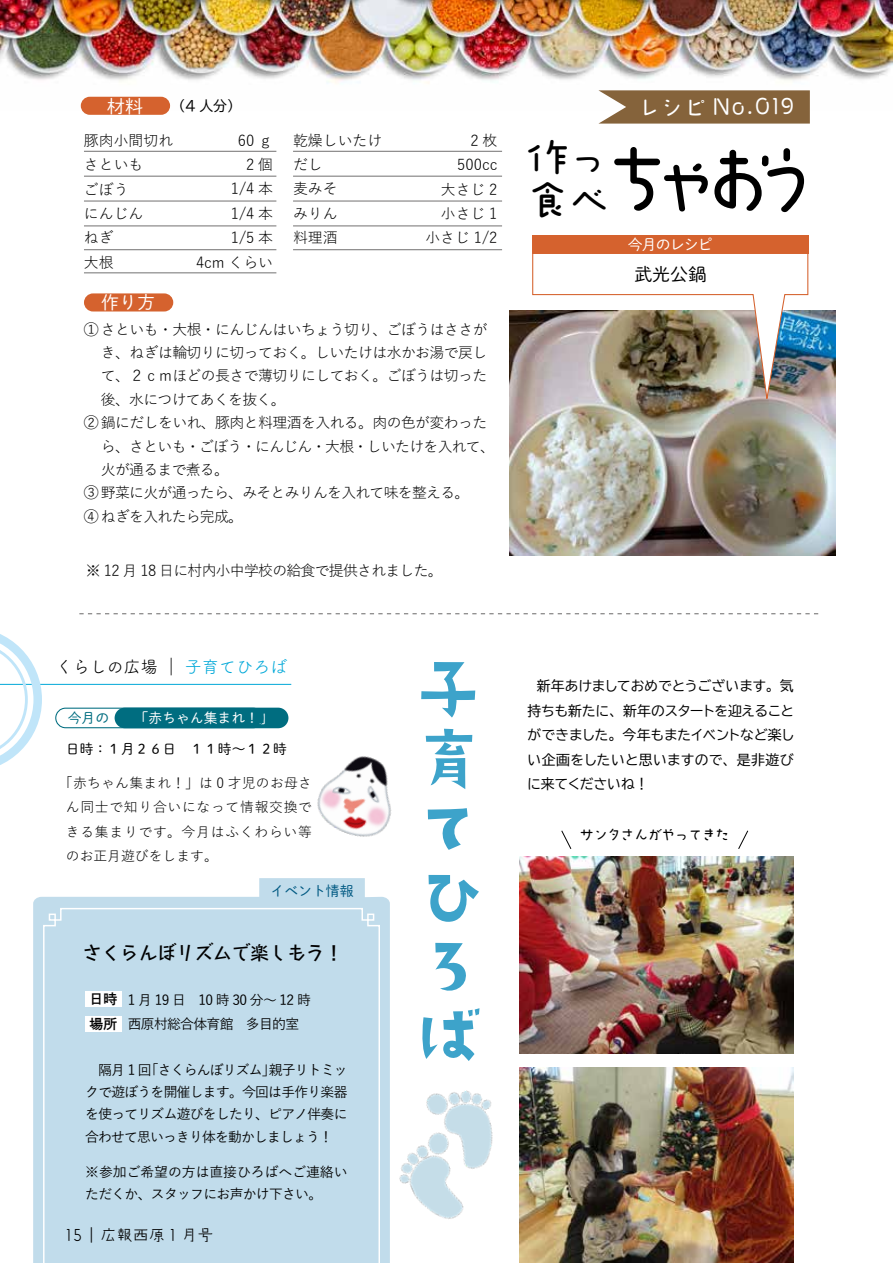
<style>
.page{position:relative;width:893px;height:1263px;background:#fff}
.page>*{position:absolute;margin:0;border:0;box-sizing:border-box;transform-origin:0 0}
.t1{font:79.65px "AB babywalk";color:#000}
.t2{font:75.45px/69.4px "AB kirigirisu";color:#3da3ca}
.t3{font:40.35px/42.6px "AB babywalk";color:#000}
.t4{font:23.4px "AB babywalk";color:#fff}
.t5{font:20.25px "Stick";letter-spacing:-.08em;color:#000}
.t6{font:18px "DNP Shuei M Go Std L";color:#fff}
.t7{font:18px "DNP Shuei M Go Std L";color:#000}
.t8{font:16.95px "Tsuku A Rd Gothic Std R";color:#000}
.t9{font:15.9px "TA kotodama r";color:#000}
.t10{font:14.85px "Yu Gothic";letter-spacing:-.04em;color:#000}
.t11{font:14.85px/24.5px "Yu Gothic";color:#000}
.t12{font:14.85px "AB babywalk";letter-spacing:-.09em;color:#000}
.t13{font:14.85px "DNP Shuei M Go Std L";letter-spacing:-.06em;color:#fff}
.t14{font:500 13.8px/22.4px "Yu Gothic";letter-spacing:-.055em;color:#000}
.t15{font:13.8px/24.5px "BIZ UDP Gothic";letter-spacing:.025em;color:#000;text-align:justify}
.t16{font:13.8px/24.2px "Yu Gothic";letter-spacing:.05em;color:#000;text-align:justify}
.t17{font:500 13.8px/22.4px "Yu Gothic";color:#000}
.t18{font:13.8px "DNP Shuei M Go Std L";color:#000}
.t19{font:13.8px "DNP Shuei M Go Std L";color:#fff}
.t20{font:13.8px "DNP Shuei M Go Std L";color:#005982}
.t21{font:13.8px/24.8px "DNP Shuei Anti Std B";color:#000}
.t22{font:13.8px "DNP Shuei M Go Std L";color:#006d80}
.s1{color:#00a8d8}
</style>
<div class="page">
<svg style="left:33px;top:878px;width:357px;height:385px;fill:#c1dceb"></svg>
<div style="left:42px;top:907px;width:339px;height:356px;background:#c1dceb"></div>
<div style="left:85px;top:991px;width:37px;height:16px;background:#fff"></div>
<div style="left:85px;top:1016px;width:37px;height:16px;background:#fff"></div>
<img style="left:0;top:0;width:893px;height:110px">
<svg style="left:79px;top:613px;width:739px;height:1px"></svg>
<div style="left:532px;top:235px;width:276px;height:18px;background:#d5622e"></div>
<svg style="left:598px;top:90px;width:212px;height:34px;background:#8f704c"></svg>
<hr style="left:84px;top:151px;width:192px;height:1px;background:#727171">
<hr style="left:84px;top:176px;width:192px;height:1px;background:#727171">
<hr style="left:84px;top:201px;width:192px;height:1px;background:#727171">
<hr style="left:84px;top:226px;width:192px;height:1px;background:#727171">
<hr style="left:84px;top:249px;width:192px;height:1px;background:#727171">
<div style="left:81px;top:97px;width:89px;height:18px;background:#d5622e;border-radius:9px"></div>
<div style="left:84px;top:293px;width:89px;height:18px;background:#d5622e;border-radius:9px"></div>
<hr style="left:293px;top:151px;width:209px;height:1px;background:#727171">
<hr style="left:293px;top:176px;width:209px;height:1px;background:#727171">
<hr style="left:293px;top:201px;width:209px;height:1px;background:#727171">
<hr style="left:293px;top:226px;width:209px;height:1px;background:#727171">
<hr style="left:293px;top:249px;width:209px;height:1px;background:#727171">
<hr style="left:84px;top:273px;width:192px;height:1px;background:#727171">
<img style="left:510px;top:310px;width:326px;height:245px">
<img style="left:532px;top:252px;width:277px;height:154px">
<hr style="left:0;top:684px;width:291px;height:1px;background:#00a8d8">
<svg style="left:0;top:634px;width:42px;height:131px"></svg>
<img style="left:520px;top:856px;width:274px;height:197px">
<svg style="left:561px;top:830px;width:10px;height:19px"></svg>
<svg style="left:738px;top:830px;width:10px;height:19px"></svg>
<img style="left:565px;top:1068px;width:229px;height:195px">
<div style="left:115px;top:708px;width:173px;height:20px;background:#006d80;border-radius:10px"></div>
<div style="left:55px;top:708px;width:208px;height:20px;border:1px solid #006d80;border-radius:10px"></div>
<img style="left:317px;top:756px;width:75px;height:81px">
<img style="left:328px;top:1013px;width:237px;height:250px">
<p class="t6" style="left:107px;top:93px;width:38px">材料</p>
<p class="t11" style="left:84px;top:126px;width:91px">豚肉小間切れさといも<br>ごぼう<br>にんじん<br>ねぎ<br>大根</p>
<p class="t15" style="left:179px;top:94px;width:57px">4（ 人分(</p>
<p class="t11" style="left:293px;top:126px;width:91px">乾燥しいたけだし<br>麦みそ<br>みりん<br>料理酒</p>
<p class="t11" style="left:196px;top:126px;width:79px;text-align:right">60ｇ<br>2 個<br>1/4 本<br>1/4 本<br>1/5 本<br>4cm くらい</p>
<p class="t11" style="left:425px;top:126px;width:74px;text-align:right">2枚<br>500cc<br>大さじ2小さじ1小さじ 1/2</p>
<p class="t6" style="left:101px;top:289px;width:56px">作り方</p>
<p class="t10" style="left:84px;top:315px;width:405px">① さといも・大根・にんじんはいちょう切り、ごぼうはささが</p>
<p class="t10" style="left:101px;top:339px;width:388px">き、ねぎは輪切りに切っておく。しいたけは水かお湯で戻し</p>
<p class="t10" style="left:101px;top:362px;width:388px">て、２ｃｍほどの長さで薄切りにしておく。ごぼうは切った</p>
<p class="t10" style="left:101px;top:386px;width:186px">後、水につけてあくを抜く。</p>
<p class="t10" style="left:84px;top:409px;width:405px">② 鍋にだしをいれ、豚肉と料理酒を入れる。肉の色が変わった</p>
<p class="t10" style="left:101px;top:432px;width:395px">ら、さといも・ごぼう・にんじん・大根・しいたけを入れて、</p>
<p class="t10" style="left:101px;top:456px;width:129px">火が通るまで煮る。</p>
<p class="t10" style="left:84px;top:479px;width:387px">③ 野菜に火が通ったら、みそとみりんを入れて味を整える。</p>
<p class="t10" style="left:84px;top:502px;width:161px">④ ねぎを入れたら完成。</p>
<p class="t10" style="left:86px;top:557px;width:358px">※ 12 月 18 日に村内小中学校の給食で提供されました。</p>
<h3 class="t4" style="left:636px;top:96px;width:160px">レシピ No.019</h3>
<h3 class="t3" style="left:528px;top:135px;width:82px">作っ食べ</h3>
<h1 class="t1" style="left:598px;top:140px;width:230px">ちゃおう</h1>
<p class="t13" style="left:628px;top:233px;width:86px">今月のレシピ</p>
<p class="t7" style="left:634px;top:261px;width:74px">武光公鍋</p>
<p class="t8" style="left:56px;top:654px;width:233px">くらしの広場｜<span class="s1">子育てひろば</span></p>
<p class="t19" style="left:135px;top:708px;width:140px">「赤ちゃん集まれ!「</p>
<p class="t18" style="left:66px;top:739px;width:223px">日時：１月２６日　１１時～１２時</p>
<p class="t16" style="left:66px;top:769px;width:248px;text-indent:-7px">「赤ちゃん集まれ！」は 0 才児のお母さん同士で知り合いになって情報交換できる集まりです。今月はふくわらい等のお正月遊びをします。</p>
<p class="t22" style="left:68px;top:708px;width:43px">今月の</p>
<p class="t20" style="left:271px;top:881px;width:84px">イベント情報</p>
<h3 class="t5" style="left:82px;top:936px;width:263px">さくらんぼリズムで楽しもう!</h3>
<p class="t21" style="left:90px;top:986px;width:29px">日時場所</p>
<p class="t14" style="left:128px;top:986px;width:185px;line-height:24.2px">1 月 19 日　10 時 30 分～ 12 時西原村総合体育館　多目的室</p>
<p class="t14" style="left:85px;top:1057px;width:264px">　隔月 1 「回さくらんぼリズム親子リトミッ</p>
<p class="t14" style="left:85px;top:1057px;width:264px;text-indent:177px">」<br>クで遊ぼうを開催します。今回は手作り楽器を使ってリズム遊びをしたり、ピアノ伴奏に合わせて思いっきり体を動かしましょう!</p>
<p class="t17" style="left:85px;top:1159px;width:264px">※参加ご希望の方は直接ひろばへご連絡いただくか、スタッフにお声かけ下さい。</p>
<p class="t9" style="left:64px;top:1225px;width:19px">15</p>
<p class="t9" style="left:90px;top:1225px;width:4px">|</p>
<p class="t9" style="left:101px;top:1225px;width:114px">広報西原 1 月号</p>
<h2 class="t2" style="left:411px;top:655px;width:70px">子育てひろば</h2>
<p class="t15" style="left:528px;top:674px;width:268px">　新年あけましておめでとうございます。気持ちも新たに、新年のスタートを迎えることができました。今年もまたイベントなど楽しい企画をしたいと思いますので、是非遊びに来てくださいね!</p>
<p class="t12" style="left:580px;top:827px;width:152px">サンタさんがやってきた</p>
</div>
